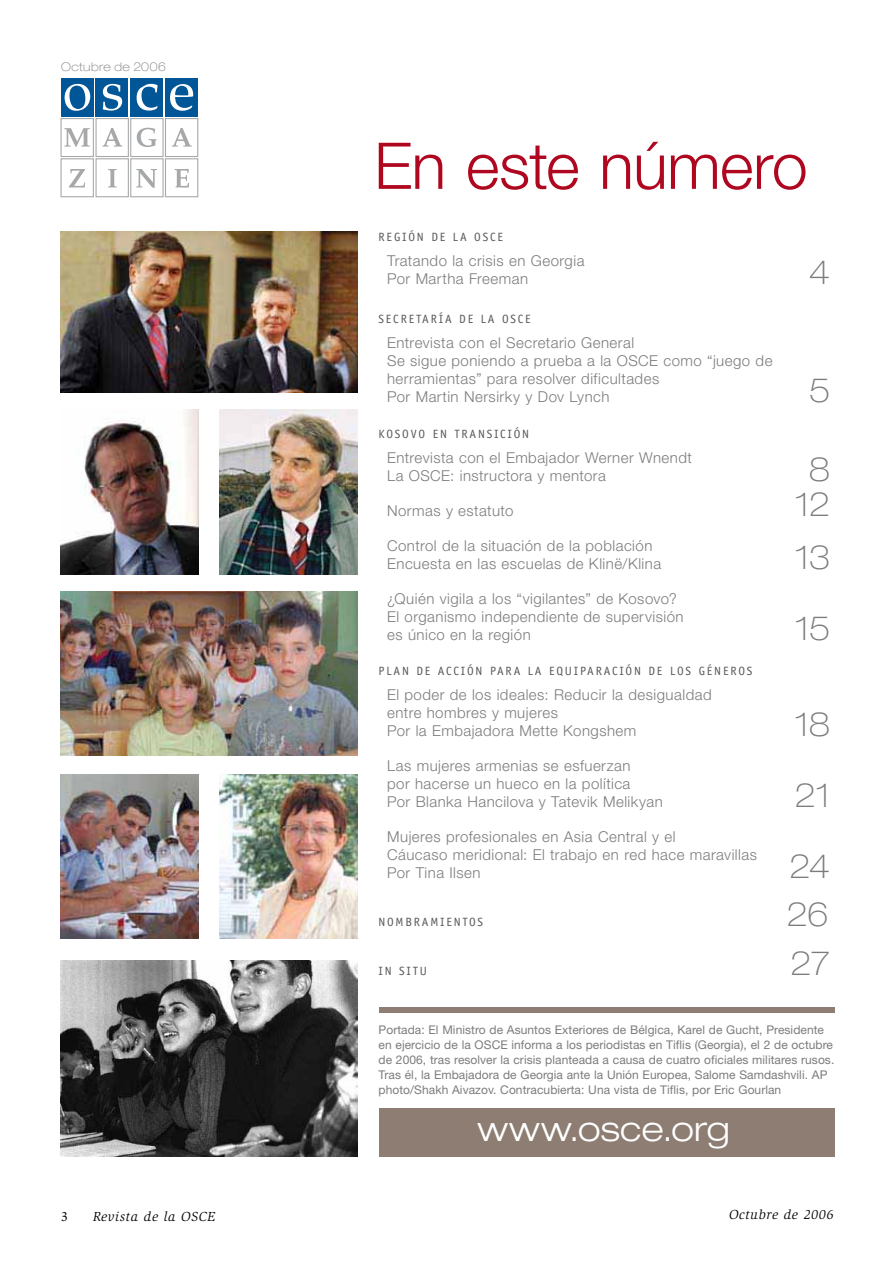
<style>
.page{position:relative;width:893px;height:1263px;background:#fff}
.page>*{position:absolute;margin:0;border:0;box-sizing:border-box;transform-origin:0 0}
.t1{font:300 64.5px "Helvetica Neue";letter-spacing:-.015em;color:#af071f}
.t2{font:300 expanded 34.5px "Helvetica Neue";color:#fff}
.t3{font:100 expanded 33px "Helvetica Neue";letter-spacing:-.02em;color:#7b7c7e}
.t4{font:300 15px/18px "Helvetica Neue";letter-spacing:.03em;color:#7b7c7e}
.t5{font:italic 13.5px "Slimbach";letter-spacing:.05em;color:#000}
.t6{font:13.5px "Slimbach";color:#000}
.t7{font:12px/15px "Helvetica Neue";letter-spacing:.005em;color:#7b7c7e}
.t8{font:12px "Officina Sans";letter-spacing:.15em;color:#58585a}
.t9{font:100 expanded 12px "Helvetica Neue";letter-spacing:.04em;color:#7b7c7e}
</style>
<div class="page">
<div style="left:379px;top:1108px;width:455px;height:49px;background:#8d7d72"></div>
<div style="left:165px;top:78px;width:33px;height:38px;background:#005697"></div>
<div style="left:130px;top:78px;width:33px;height:38px;background:#005697"></div>
<div style="left:96px;top:78px;width:32px;height:38px;background:#005697"></div>
<div style="left:61px;top:78px;width:33px;height:38px;background:#005697"></div>
<svg style="left:170px;top:84px;width:23px;height:27px"></svg>
<svg style="left:137px;top:84px;width:21px;height:27px"></svg>
<svg style="left:103px;top:84px;width:19px;height:27px"></svg>
<svg style="left:65px;top:84px;width:25px;height:27px"></svg>
<svg style="left:61px;top:118px;width:137px;height:79px"></svg>
<div style="left:379px;top:1007px;width:455px;height:6px;background:#8d7d72"></div>
<img style="left:61px;top:232px;width:296px;height:160px">
<img style="left:61px;top:409px;width:137px;height:165px">
<img style="left:220px;top:409px;width:137px;height:165px">
<img style="left:61px;top:591px;width:296px;height:164px">
<img style="left:220px;top:775px;width:137px;height:164px">
<img style="left:61px;top:775px;width:137px;height:164px">
<img style="left:61px;top:960px;width:296px;height:197px">
<p class="t9" style="left:61px;top:62px;width:106px">Octubre de 2006</p>
<h1 class="t1" style="left:374px;top:143px;width:435px">En este número</h1>
<p class="t8" style="left:379px;top:232px;width:126px">REGIÓN DE LA OSCE</p>
<p class="t4" style="left:387px;top:253px;width:199px">Tratando la crisis en Georgia<br>Por Martha Freeman</p>
<h3 class="t3" style="left:809px;top:260px;width:23px">4</h3>
<p class="t8" style="left:379px;top:315px;width:154px">SECRETARÍA DE LA OSCE</p>
<p class="t4" style="left:387px;top:335px;width:387px">Entrevista con el Secretario General<br>Se sigue poniendo a prueba a la OSCE como “juego de herramientas” para resolver dificultades<br>Por Martin Nersirky y Dov Lynch</p>
<h3 class="t3" style="left:809px;top:379px;width:23px">5</h3>
<p class="t8" style="left:379px;top:429px;width:152px">KOSOVO EN TRANSICIÓN</p>
<p class="t4" style="left:387px;top:450px;width:306px">Entrevista con el Embajador Werner Wnendt<br>La OSCE: instructora y mentora</p>
<h3 class="t3" style="left:809px;top:457px;width:23px">8</h3>
<p class="t4" style="left:387px;top:503px;width:128px">Normas y estatuto</p>
<h3 class="t3" style="left:796px;top:492px;width:36px">12</h3>
<p class="t4" style="left:387px;top:538px;width:276px">Control de la situación de la población<br>Encuesta en las escuelas de Klinë/Klina</p>
<h3 class="t3" style="left:795px;top:545px;width:36px">13</h3>
<p class="t4" style="left:387px;top:591px;width:298px">¿Quién vigila a los “vigilantes” de Kosovo?<br>El organismo independiente de supervisión es único en la región</p>
<h3 class="t3" style="left:795px;top:616px;width:36px">15</h3>
<p class="t8" style="left:379px;top:667px;width:375px">PLAN DE ACCIÓN PARA LA EQUIPARACIÓN DE LOS GÉNEROS</p>
<p class="t4" style="left:387px;top:687px;width:326px">El poder de los ideales: Reducir la desigualdad entre hombres y mujeres<br>Por la Embajadora Mette Kongshem</p>
<p class="t4" style="left:387px;top:758px;width:277px">Las mujeres armenias se esfuerzan<br>por hacerse un hueco en la política<br>Por Blanka Hancilova y Tatevik Melikyan</p>
<p class="t4" style="left:387px;top:829px;width:371px">Mujeres profesionales en Asia Central y el<br>Cáucaso meridional: El trabajo en red hace maravillas<br>Por Tina Ilsen</p>
<p class="t8" style="left:379px;top:917px;width:106px">NOMBRAMIENTOS</p>
<p class="t8" style="left:379px;top:966px;width:50px">IN SITU</p>
<h3 class="t3" style="left:795px;top:712px;width:37px">18</h3>
<h3 class="t3" style="left:795px;top:783px;width:37px">21</h3>
<h3 class="t3" style="left:789px;top:854px;width:42px">24</h3>
<h3 class="t3" style="left:786px;top:902px;width:44px">26</h3>
<h3 class="t3" style="left:790px;top:951px;width:41px">27</h3>
<p class="t7" style="left:379px;top:1024px;width:457px">Portada: El Ministro de Asuntos Exteriores de Bélgica, Karel de Gucht, Presidente en ejercicio de la OSCE informa a los periodistas en Tiflis (Georgia), el 2 de octubre de 2006, tras resolver la crisis planteada a causa de cuatro oficiales militares rusos.<br>Tras él, la Embajadora de Georgia ante la Unión Europea, Salome Samdashvili. AP photo/Shakh Aivazov. Contracubierta: Una vista de Tiflis, por Eric Gourlan</p>
<h2 class="t2" style="left:477px;top:1116px;width:254px">www.osce.org</h2>
<p class="t6" style="left:61px;top:1211px;width:8px">3</p>
<p class="t5" style="left:93px;top:1211px;width:123px">Revista de la OSCE</p>
<p class="t5" style="left:729px;top:1209px;width:106px">Octubre de 2006</p>
</div>
